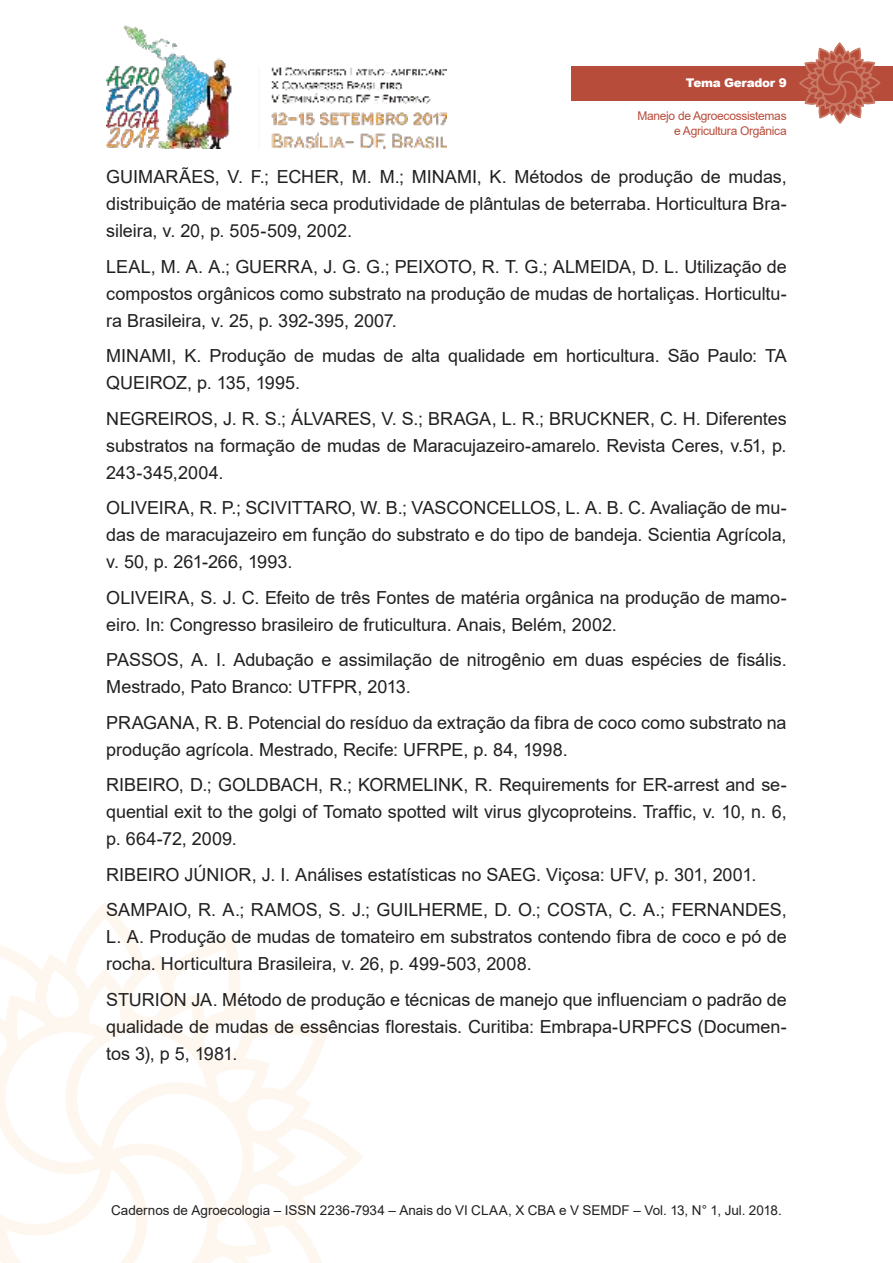
<style>
.page{position:relative;width:893px;height:1263px;background:#fff}
.page>*{position:absolute;margin:0;border:0;box-sizing:border-box;transform-origin:0 0}
.t1{font:18px/27px "Arial";letter-spacing:-.005em;color:#221f1f;text-align:justify}
.t2{font:13.5px "Arial";color:#221f1f}
.t3{font:12px/14.4px "Arial";letter-spacing:-.025em;color:#b84c3b;text-align:right}
.t4{font:900 12px "Arial";letter-spacing:-.025em;color:#fff}
</style>
<div class="page">
<img style="left:106px;top:25px;width:340px;height:124px">
<svg style="left:0;top:910px;width:363px;height:353px"></svg>
<div style="left:571px;top:66px;width:322px;height:34px;background:#b84c3b"></div>
<svg style="left:798px;top:43px;width:83px;height:81px"></svg>
<p class="t4" style="left:686px;top:76px;width:102px">Tema Gerador 9</p>
<p class="t3" style="left:637px;top:110px;width:151px">Manejo de Agroecossistemas e Agricultura Orgânica</p>
<p class="t1" style="left:106px;top:165px;width:682px">GUIMARÃES, V. F.; ECHER, M. M.; MINAMI, K. Métodos de produção de mudas, distribuição de matéria seca produtividade de plântulas de beterraba. Horticultura Bra&shy;sileira, v. 20, p. 505-509, 2002.</p>
<p class="t1" style="left:106px;top:253px;width:682px">LEAL, M. A. A.; GUERRA, J. G. G.; PEIXOTO, R. T. G.; ALMEIDA, D. L. Utilização de compostos orgânicos como substrato na produção de mudas de hortaliças. Horticultu&shy;ra Brasileira, v. 25, p. 392-395, 2007.</p>
<p class="t1" style="left:106px;top:344px;width:682px">MINAMI, K. Produção de mudas de alta qualidade em horticultura. São Paulo: TA<br>QUEIROZ, p. 135, 1995.</p>
<p class="t1" style="left:106px;top:405px;width:682px">NEGREIROS, J. R. S.; ÁLVARES, V. S.; BRAGA, L. R.; BRUCKNER, C. H. Diferentes substratos na formação de mudas de Maracujazeiro-amarelo. Revista Ceres, v.51, p.<br>243-345,2004.</p>
<p class="t1" style="left:106px;top:496px;width:682px">OLIVEIRA, R. P.; SCIVITTARO, W. B.; VASCONCELLOS, L. A. B. C. Avaliação de mu&shy;das de maracujazeiro em função do substrato e do tipo de bandeja. Scientia Agrícola, v. 50, p. 261-266, 1993.</p>
<p class="t1" style="left:106px;top:584px;width:682px">OLIVEIRA, S. J. C. Efeito de três Fontes de matéria orgânica na produção de mamo&shy;eiro. In: Congresso brasileiro de fruticultura. Anais, Belém, 2002.</p>
<p class="t1" style="left:106px;top:648px;width:682px">PASSOS, A. I. Adubação e assimilação de nitrogênio em duas espécies de fisális.<br>Mestrado, Pato Branco: UTFPR, 2013.</p>
<p class="t1" style="left:106px;top:711px;width:682px">PRAGANA, R. B. Potencial do resíduo da extração da fibra de coco como substrato na produção agrícola. Mestrado, Recife: UFRPE, p. 84, 1998.</p>
<p class="t1" style="left:106px;top:773px;width:682px">RIBEIRO, D.; GOLDBACH, R.; KORMELINK, R. Requirements for ER-arrest and se&shy;quential exit to the golgi of Tomato spotted wilt virus glycoproteins. Traffic, v. 10, n. 6, p. 664-72, 2009.</p>
<p class="t1" style="left:106px;top:857px;width:682px;line-height:35.5px">RIBEIRO JÚNIOR, J. I. Análises estatísticas no SAEG. Viçosa: UFV, p. 301, 2001.<br>SAMPAIO, R. A.; RAMOS, S. J.; GUILHERME, D. O.; COSTA, C. A.; FERNANDES,</p>
<p class="t1" style="left:106px;top:925px;width:682px">L. A. Produção de mudas de tomateiro em substratos contendo fibra de coco e pó de rocha. Horticultura Brasileira, v. 26, p. 499-503, 2008.</p>
<p class="t1" style="left:106px;top:986px;width:682px">STURION JA. Método de produção e técnicas de manejo que influenciam o padrão de qualidade de mudas de essências florestais. Curitiba: Embrapa-URPFCS (Documen&shy;tos 3), p 5, 1981.</p>
<p class="t2" style="left:111px;top:1205px;width:672px">Cadernos de Agroecologia – ISSN 2236-7934 – Anais do VI CLAA, X CBA e V SEMDF – Vol. 13, N° 1, Jul. 2018.</p>
</div>
